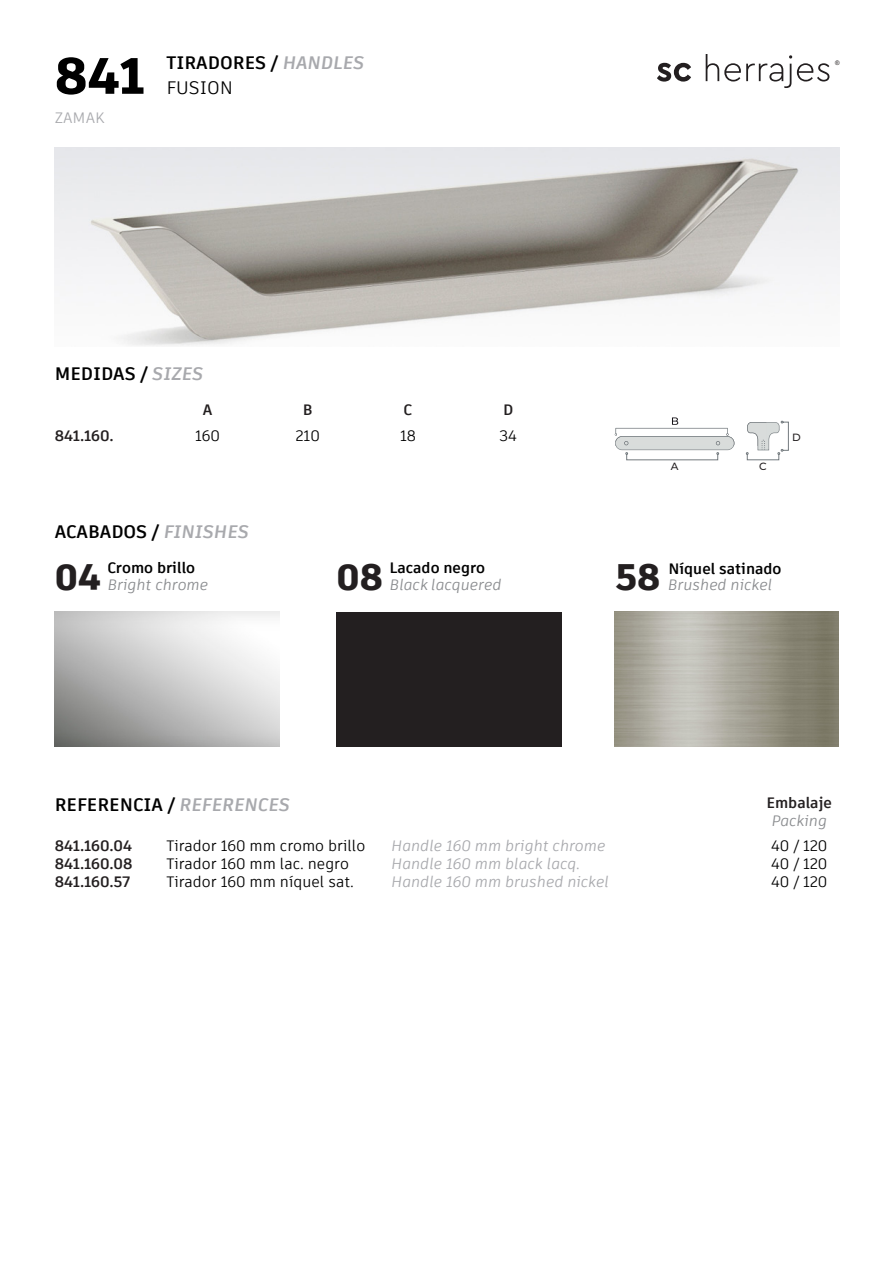
<style>
.page{position:relative;width:893px;height:1263px;background:#fff}
.page>*{position:absolute;margin:0;border:0;box-sizing:border-box;transform-origin:0 0}
.t1{font:900 51px "Artifakt Element";color:#000}
.t2{font:900 36px "Artifakt Element";color:#231f20}
.t3{font:700 18px "Artifakt Element";color:#000}
.t4{font:18px "Artifakt Element";color:#000}
.t5{font:15px "Artifakt Element";color:#000}
.t6{font:italic 15px "Artifakt Element";color:#a8a9ad}
.t7{font:700 15px "Artifakt Element";color:#231f20}
.t8{font:italic 15px "Artifakt Element";color:#8a8c8f}
.t9{font:700 15px "Artifakt Element";color:#000}
.t10{font:15px "Artifakt Element";color:#a8a9ad}
.t11{font:500 10.5px "Montserrat";color:#231f20}
.t12{font:6.15px "Arial";color:#231f20}
.s1{font-style:italic;color:#a8a9ad}
</style>
<div class="page">
<svg style="left:657px;top:63px;width:34px;height:19px"></svg>
<svg style="left:706px;top:54px;width:123px;height:34px"></svg>
<img style="left:55px;top:147px;width:785px;height:199px">
<svg style="left:615px;top:417px;width:119px;height:43px"></svg>
<svg style="left:746px;top:421px;width:43px;height:39px"></svg>
<img style="left:747px;top:422px;width:19px;height:24px">
<img style="left:614px;top:612px;width:225px;height:135px">
<div style="left:336px;top:612px;width:226px;height:135px;background:#231f20"></div>
<img style="left:55px;top:612px;width:225px;height:135px">
<p class="t1" style="left:55px;top:40px;width:92px">841</p>
<p class="t10" style="left:55px;top:107px;width:52px">ZAMAK</p>
<p class="t3" style="left:167px;top:50px;width:199px">TIRADORES / <span class="s1">HANDLES</span></p>
<p class="t4" style="left:167px;top:75px;width:68px">FUSION</p>
<p class="t12" style="left:835px;top:59px;width:6px">®</p>
<p class="t3" style="left:55px;top:361px;width:150px">MEDIDAS / <span class="s1">SIZES</span></p>
<p class="t7" style="left:55px;top:425px;width:60px">841.160.</p>
<p class="t7" style="left:203px;top:399px;width:11px">A</p>
<p class="t7" style="left:303px;top:399px;width:11px">B</p>
<p class="t7" style="left:404px;top:399px;width:10px">C</p>
<p class="t7" style="left:503px;top:399px;width:12px">D</p>
<p class="t5" style="left:195px;top:426px;width:26px">160</p>
<p class="t5" style="left:296px;top:426px;width:26px">210</p>
<p class="t5" style="left:400px;top:426px;width:17px">18</p>
<p class="t5" style="left:499px;top:426px;width:19px">34</p>
<p class="t11" style="left:671px;top:459px;width:9px">A</p>
<p class="t11" style="left:759px;top:459px;width:9px">C</p>
<p class="t11" style="left:792px;top:430px;width:10px">D</p>
<p class="t3" style="left:55px;top:519px;width:196px">ACABADOS / <span class="s1">FINISHES</span></p>
<p class="t9" style="left:107px;top:558px;width:89px">Cromo brillo</p>
<p class="t8" style="left:107px;top:574px;width:102px">Bright chrome</p>
<p class="t9" style="left:390px;top:558px;width:97px">Lacado negro</p>
<p class="t8" style="left:390px;top:574px;width:113px">Black lacquered</p>
<p class="t2" style="left:55px;top:552px;width:47px">04</p>
<p class="t2" style="left:336px;top:552px;width:48px">08</p>
<p class="t2" style="left:616px;top:552px;width:46px">58</p>
<p class="t9" style="left:668px;top:558px;width:115px">Níquel satinado</p>
<p class="t8" style="left:668px;top:574px;width:106px">Brushed nickel</p>
<p class="t3" style="left:55px;top:792px;width:237px">REFERENCIA / <span class="s1">REFERENCES</span></p>
<p class="t7" style="left:55px;top:835px;width:79px">841.160.04</p>
<p class="t7" style="left:55px;top:853px;width:79px">841.160.08</p>
<p class="t7" style="left:55px;top:871px;width:77px">841.160.57</p>
<p class="t5" style="left:167px;top:835px;width:200px">Tirador 160 mm cromo brillo</p>
<p class="t5" style="left:167px;top:853px;width:184px">Tirador 160 mm lac. negro</p>
<p class="t5" style="left:167px;top:871px;width:189px">Tirador 160 mm níquel sat.</p>
<p class="t6" style="left:391px;top:835px;width:216px">Handle 160 mm bright chrome</p>
<p class="t6" style="left:391px;top:853px;width:190px">Handle 160 mm black lacq.</p>
<p class="t6" style="left:391px;top:871px;width:219px">Handle 160 mm brushed nickel</p>
<p class="t7" style="left:767px;top:792px;width:67px">Embalaje</p>
<p class="t8" style="left:771px;top:810px;width:57px">Packing</p>
<p class="t5" style="left:771px;top:835px;width:58px">40 / 120</p>
<p class="t5" style="left:771px;top:853px;width:58px">40 / 120</p>
<p class="t5" style="left:771px;top:871px;width:58px">40 / 120</p>
</div>
